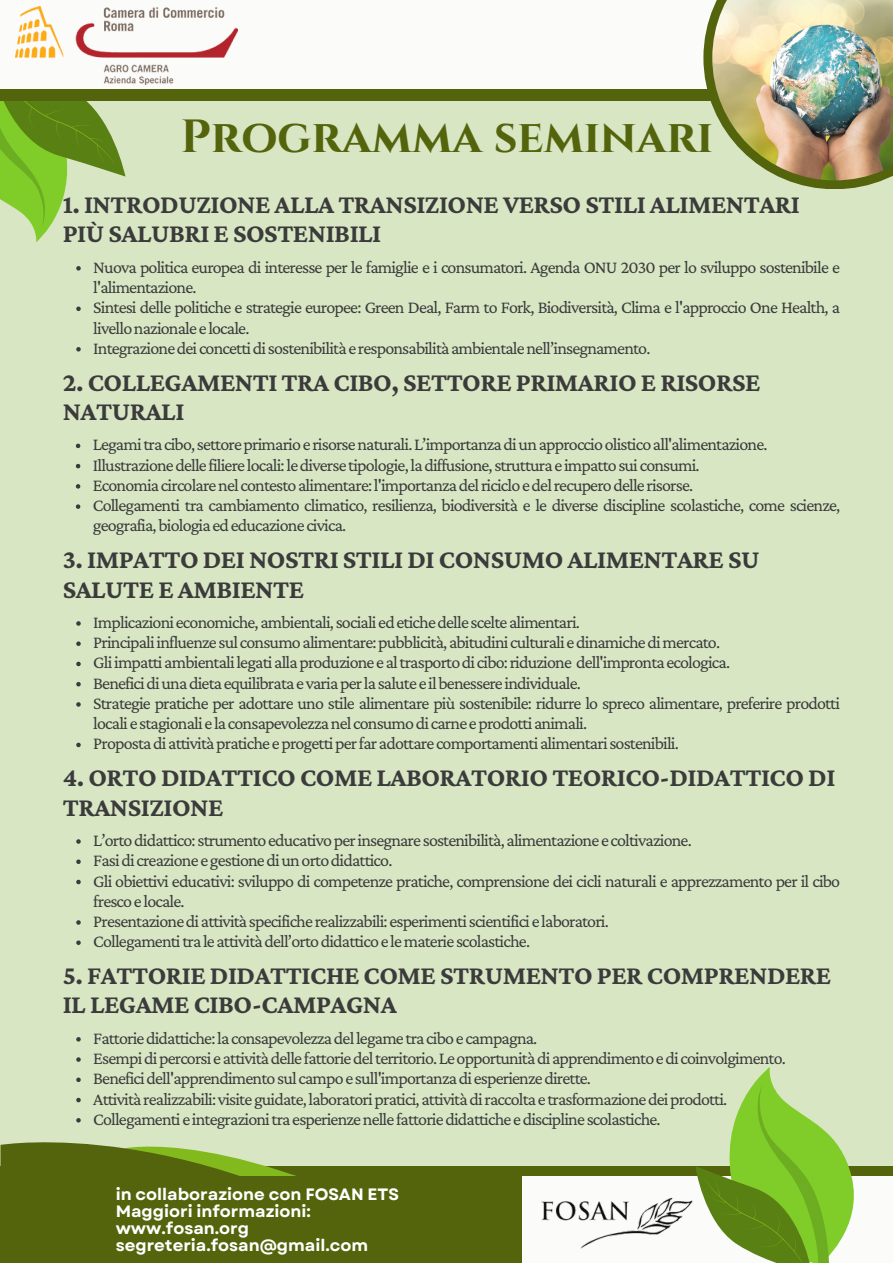
<style>
.page{position:relative;width:893px;height:1264px;background:#fff}
.page>*{position:absolute;margin:0;border:0;box-sizing:border-box;transform-origin:0 0}
.t1{font:700 46.5px "Cinzel";color:#54640c}
.t2{font:700 27px/29.2px "Crimson Pro";letter-spacing:-.02em;color:#3b3b3b}
.t3{font:18px/20.2px "Crimson Pro";letter-spacing:-.045em;color:#3b3b3b}
.t4{font:700 16.5px "Garet";color:#fff}
</style>
<div class="page">
<div style="left:0;top:0;width:892px;height:1262px;background:#d8e6c4"></div>
<div style="left:0;top:1165px;width:892px;height:12px;background:#54640c"></div>
<svg style="left:0;top:1122px;width:688px;height:54px"></svg>
<div style="left:521px;top:1176px;width:371px;height:86px;background:#fbfbfa"></div>
<svg style="left:0;top:100px;width:125px;height:142px"></svg>
<div style="left:0;top:89px;width:892px;height:11px;background:#54640c"></div>
<div style="left:0;top:0;width:892px;height:89px;background:#fbfbfa"></div>
<svg style="left:703px;top:11px;width:180px;height:178px"></svg>
<img style="left:712px;top:0;width:180px;height:180px">
<svg style="left:688px;top:1067px;width:184px;height:195px"></svg>
<svg style="left:76px;top:266px;width:5px;height:4px"></svg>
<svg style="left:76px;top:306px;width:5px;height:5px"></svg>
<svg style="left:76px;top:347px;width:5px;height:4px"></svg>
<svg style="left:76px;top:443px;width:4px;height:5px"></svg>
<svg style="left:76px;top:464px;width:4px;height:4px"></svg>
<svg style="left:76px;top:484px;width:4px;height:4px"></svg>
<svg style="left:76px;top:504px;width:4px;height:5px"></svg>
<svg style="left:76px;top:621px;width:5px;height:4px"></svg>
<svg style="left:76px;top:641px;width:5px;height:5px"></svg>
<svg style="left:76px;top:661px;width:5px;height:5px"></svg>
<svg style="left:76px;top:682px;width:5px;height:4px"></svg>
<svg style="left:76px;top:702px;width:5px;height:4px"></svg>
<svg style="left:76px;top:742px;width:5px;height:5px"></svg>
<svg style="left:76px;top:839px;width:5px;height:4px"></svg>
<svg style="left:76px;top:859px;width:5px;height:5px"></svg>
<svg style="left:76px;top:879px;width:5px;height:5px"></svg>
<svg style="left:76px;top:920px;width:5px;height:4px"></svg>
<svg style="left:76px;top:940px;width:5px;height:5px"></svg>
<svg style="left:76px;top:1037px;width:5px;height:4px"></svg>
<svg style="left:76px;top:1057px;width:5px;height:4px"></svg>
<svg style="left:76px;top:1077px;width:5px;height:5px"></svg>
<svg style="left:76px;top:1097px;width:5px;height:5px"></svg>
<svg style="left:76px;top:1118px;width:5px;height:4px"></svg>
<img style="left:16px;top:6px;width:221px;height:79px">
<div style="left:0;top:1176px;width:521px;height:86px;background:#54640c"></div>
<img style="left:541px;top:1181px;width:152px;height:74px">
<p class="t1" style="left:180px;top:107px;width:534px">Programma seminari</p>
<p class="t2" style="left:63px;top:189px;width:738px">1. INTRODUZIONE ALLA TRANSIZIONE VERSO STILI ALIMENTARI<br>PIÙ SALUBRI E SOSTENIBILI</p>
<p class="t3" style="left:93px;top:256px;width:748px">Nuova politica europea di interesse per le famiglie e i consumatori. Agenda ONU 2030 per lo sviluppo sostenibile e l'alimentazione.</p>
<p class="t3" style="left:93px;top:297px;width:748px">Sintesi delle politiche e strategie europee: Green Deal, Farm to Fork, Biodiversità, Clima e l'approccio One Health, a livellonazionaleelocale.</p>
<p class="t3" style="left:93px;top:337px;width:558px">Integrazionedeiconcettidisostenibilitàeresponsabilitàambientalenell’insegnamento.</p>
<p class="t2" style="left:63px;top:367px;width:699px">2. COLLEGAMENTI TRA CIBO, SETTORE PRIMARIO E RISORSE<br>NATURALI</p>
<p class="t3" style="left:93px;top:434px;width:676px">Legamitracibo,settoreprimarioerisorsenaturali.L’importanzadiunapproccioolisticoall'alimentazione.</p>
<p class="t3" style="left:93px;top:454px;width:608px">Illustrazionedellefilierelocali:lediversetipologie,ladiffusione,strutturaeimpattosuiconsumi.</p>
<p class="t3" style="left:93px;top:474px;width:601px">Economiacircolarenelcontestoalimentare:l'importanzadelricicloedelrecuperodellerisorse.</p>
<p class="t3" style="left:93px;top:495px;width:748px">Collegamenti tra cambiamento climatico, resilienza, biodiversità e le diverse discipline scolastiche, come scienze, geografia,biologiaededucazionecivica.</p>
<p class="t2" style="left:63px;top:544px;width:698px">3. IMPATTO DEI NOSTRI STILI DI CONSUMO ALIMENTARE SU<br>SALUTE E AMBIENTE</p>
<p class="t3" style="left:93px;top:611px;width:488px">Implicazionieconomiche,ambientali,socialiedetichedellesceltealimentari.</p>
<p class="t3" style="left:93px;top:632px;width:628px">Principaliinfluenzesulconsumoalimentare:pubblicità,abitudiniculturaliedinamichedimercato.</p>
<p class="t3" style="left:93px;top:652px;width:638px">Gliimpattiambientalilegatiallaproduzioneealtrasportodicibo:riduzione dell'improntaecologica.</p>
<p class="t3" style="left:93px;top:672px;width:489px">Beneficidiunadietaequilibrataevariaperlasaluteeilbenessereindividuale.</p>
<p class="t3" style="left:93px;top:692px;width:748px">Strategie pratiche per adottare uno stile alimentare più sostenibile: ridurre lo spreco alimentare, preferire prodotti localiestagionalielaconsapevolezzanelconsumodicarneeprodottianimali.</p>
<p class="t3" style="left:93px;top:733px;width:587px">Propostadiattivitàpraticheeprogettiperfaradottarecomportamentialimentarisostenibili.</p>
<p class="t2" style="left:63px;top:762px;width:774px">4. ORTO DIDATTICO COME LABORATORIO TEORICO-DIDATTICO DI<br>TRANSIZIONE</p>
<p class="t3" style="left:93px;top:829px;width:600px">L’ortodidattico:strumentoeducativoperinsegnaresostenibilità,alimentazioneecoltivazione.</p>
<p class="t3" style="left:93px;top:850px;width:300px">Fasidicreazioneegestionediunortodidattico.</p>
<p class="t3" style="left:93px;top:870px;width:748px">Gli obiettivi educativi: sviluppo di competenze pratiche, comprensione dei cicli naturali e apprezzamento per il cibo frescoelocale.</p>
<p class="t3" style="left:93px;top:910px;width:517px">Presentazionediattivitàspecificherealizzabili:esperimentiscientificielaboratori.</p>
<p class="t3" style="left:93px;top:931px;width:438px">Collegamentitraleattivitàdell’ortodidatticoelemateriescolastiche.</p>
<p class="t2" style="left:63px;top:960px;width:770px">5. FATTORIE DIDATTICHE COME STRUMENTO PER COMPRENDERE<br>IL LEGAME CIBO-CAMPAGNA</p>
<p class="t3" style="left:93px;top:1027px;width:445px">Fattoriedidattiche:laconsapevolezzadellegametraciboecampagna.</p>
<p class="t3" style="left:93px;top:1047px;width:694px">Esempidipercorsieattivitàdellefattoriedelterritorio.Leopportunitàdiapprendimentoedicoinvolgimento.</p>
<p class="t3" style="left:93px;top:1068px;width:499px">Beneficidell'apprendimentosulcampoesull'importanzadiesperienzedirette.</p>
<p class="t3" style="left:93px;top:1088px;width:635px">Attivitàrealizzabili:visiteguidate,laboratoripratici,attivitàdiraccoltaetrasformazionedeiprodotti.</p>
<p class="t3" style="left:93px;top:1108px;width:569px">Collegamentieintegrazionitraesperienzenellefattoriedidatticheedisciplinescolastiche.</p>
<p class="t4" style="left:116px;top:1182px;width:285px">in collaborazione con FOSAN ETS</p>
<p class="t4" style="left:116px;top:1199px;width:197px">Maggiori informazioni:</p>
<p class="t4" style="left:116px;top:1216px;width:135px">www.fosan.org</p>
<p class="t4" style="left:116px;top:1233px;width:254px">segreteria.fosan@gmail.com</p>
</div>
